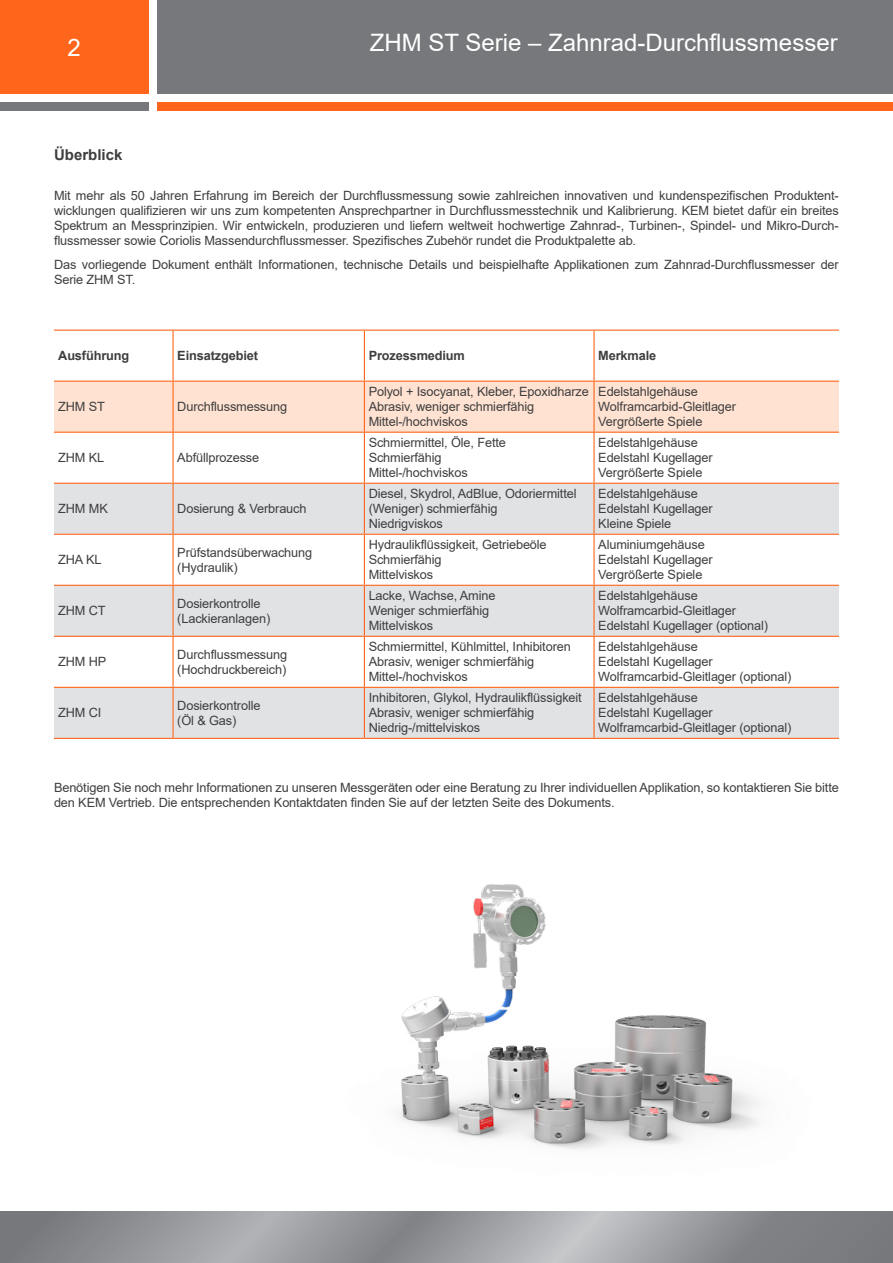
<style>
.page{position:relative;width:893px;height:1263px;background:#fff}
.page>*{position:absolute;margin:0;border:0;box-sizing:border-box;transform-origin:0 0}
.t1{font:24px "Arial";color:#fff}
.t2{font:700 15px "Arial";color:#3e3e3f}
.t3{font:12.75px/15px "Arial";letter-spacing:-.01em;color:#3e3e3f}
.t4{font:700 12.75px "Arial";letter-spacing:-.01em;color:#3e3e3f}
</style>
<div class="page">
<div style="left:0;top:0;width:149px;height:94px;background:#ff661c"></div>
<div style="left:157px;top:0;width:736px;height:94px;background:#76787b"></div>
<div style="left:0;top:102px;width:149px;height:9px;background:#76787b"></div>
<div style="left:157px;top:102px;width:736px;height:9px;background:#ff661c"></div>
<svg style="left:0;top:1212px;width:893px;height:51px;background:#95969a"></svg>
<div style="left:54px;top:382px;width:785px;height:50px;background:#ffe2d1"></div>
<svg style="left:54px;top:484px;width:785px;height:254px;fill:#e1e2e4"></svg>
<hr style="left:54px;top:330px;width:119px;height:1px;background:#ff661c">
<hr style="left:172px;top:331px;width:2px;height:50px;background:#ff661c">
<hr style="left:173px;top:330px;width:191px;height:1px;background:#ff661c">
<hr style="left:364px;top:331px;width:1px;height:50px;background:#ff661c">
<hr style="left:364px;top:330px;width:230px;height:1px;background:#ff661c">
<hr style="left:594px;top:330px;width:245px;height:1px;background:#ff661c">
<hr style="left:593px;top:331px;width:2px;height:50px;background:#ff661c">
<hr style="left:54px;top:381px;width:119px;height:1px;background:#ff661c">
<hr style="left:172px;top:382px;width:2px;height:50px;background:#ff661c">
<hr style="left:173px;top:381px;width:191px;height:1px;background:#ff661c">
<hr style="left:364px;top:382px;width:1px;height:50px;background:#ff661c">
<hr style="left:364px;top:381px;width:230px;height:1px;background:#ff661c">
<hr style="left:594px;top:381px;width:245px;height:1px;background:#ff661c">
<hr style="left:593px;top:382px;width:2px;height:50px;background:#ff661c">
<hr style="left:54px;top:432px;width:119px;height:1px;background:#ff661c">
<hr style="left:172px;top:433px;width:2px;height:50px;background:#ff661c">
<hr style="left:173px;top:432px;width:191px;height:1px;background:#ff661c">
<hr style="left:364px;top:433px;width:1px;height:50px;background:#ff661c">
<hr style="left:364px;top:432px;width:230px;height:1px;background:#ff661c">
<hr style="left:594px;top:432px;width:245px;height:1px;background:#ff661c">
<hr style="left:593px;top:433px;width:2px;height:50px;background:#ff661c">
<hr style="left:54px;top:483px;width:119px;height:1px;background:#ff661c">
<hr style="left:172px;top:484px;width:2px;height:50px;background:#ff661c">
<hr style="left:173px;top:483px;width:191px;height:1px;background:#ff661c">
<hr style="left:364px;top:484px;width:1px;height:50px;background:#ff661c">
<hr style="left:364px;top:483px;width:230px;height:1px;background:#ff661c">
<hr style="left:594px;top:483px;width:245px;height:1px;background:#ff661c">
<hr style="left:593px;top:484px;width:2px;height:50px;background:#ff661c">
<hr style="left:54px;top:534px;width:119px;height:1px;background:#ff661c">
<hr style="left:172px;top:535px;width:2px;height:50px;background:#ff661c">
<hr style="left:173px;top:534px;width:191px;height:1px;background:#ff661c">
<hr style="left:364px;top:535px;width:1px;height:50px;background:#ff661c">
<hr style="left:364px;top:534px;width:230px;height:1px;background:#ff661c">
<hr style="left:594px;top:534px;width:245px;height:1px;background:#ff661c">
<hr style="left:593px;top:535px;width:2px;height:50px;background:#ff661c">
<hr style="left:54px;top:585px;width:119px;height:1px;background:#ff661c">
<hr style="left:172px;top:586px;width:2px;height:50px;background:#ff661c">
<hr style="left:173px;top:585px;width:191px;height:1px;background:#ff661c">
<hr style="left:364px;top:586px;width:1px;height:50px;background:#ff661c">
<hr style="left:364px;top:585px;width:230px;height:1px;background:#ff661c">
<hr style="left:594px;top:585px;width:245px;height:1px;background:#ff661c">
<hr style="left:593px;top:586px;width:2px;height:50px;background:#ff661c">
<hr style="left:54px;top:636px;width:119px;height:1px;background:#ff661c">
<hr style="left:54px;top:687px;width:119px;height:1px;background:#ff661c">
<hr style="left:54px;top:738px;width:119px;height:1px;background:#ff661c">
<hr style="left:172px;top:637px;width:2px;height:50px;background:#ff661c">
<hr style="left:172px;top:688px;width:2px;height:50px;background:#ff661c">
<hr style="left:173px;top:636px;width:191px;height:1px;background:#ff661c">
<hr style="left:173px;top:687px;width:191px;height:1px;background:#ff661c">
<hr style="left:173px;top:738px;width:191px;height:1px;background:#ff661c">
<hr style="left:364px;top:637px;width:1px;height:50px;background:#ff661c">
<hr style="left:364px;top:688px;width:1px;height:50px;background:#ff661c">
<hr style="left:364px;top:636px;width:230px;height:1px;background:#ff661c">
<hr style="left:594px;top:636px;width:245px;height:1px;background:#ff661c">
<hr style="left:593px;top:637px;width:2px;height:50px;background:#ff661c">
<hr style="left:593px;top:688px;width:2px;height:50px;background:#ff661c">
<hr style="left:364px;top:687px;width:230px;height:1px;background:#ff661c">
<hr style="left:594px;top:687px;width:245px;height:1px;background:#ff661c">
<hr style="left:364px;top:738px;width:230px;height:1px;background:#ff661c">
<hr style="left:594px;top:738px;width:245px;height:1px;background:#ff661c">
<img style="left:399px;top:884px;width:360px;height:266px">
<h1 class="t1" style="left:67px;top:31px;width:15px">2</h1>
<h1 class="t1" style="left:370px;top:27px;width:469px">ZHM ST Serie – Zahnrad-Durchflussmesser</h1>
<p class="t2" style="left:54px;top:144px;width:70px">Überblick</p>
<p class="t3" style="left:54px;top:188px;width:786px;text-align:justify">Mit mehr als 50 Jahren Erfahrung im Bereich der Durchflussmessung sowie zahlreichen innovativen und kundenspezifischen Produktent&shy;wicklungen qualifizieren wir uns zum kompetenten Ansprechpartner in Durchflussmesstechnik und Kalibrierung. KEM bietet dafür ein breites Spektrum an Messprinzipien. Wir entwickeln, produzieren und liefern weltweit hochwertige Zahnrad-, Turbinen-, Spindel- und Mikro-Durch&shy;flussmesser sowie Coriolis Massendurchflussmesser. Spezifisches Zubehör rundet die Produktpalette ab.</p>
<p class="t3" style="left:54px;top:257px;width:786px">Das vorliegende Dokument enthält Informationen, technische Details und beispielhafte Applikationen zum Zahnrad-Durchflussmesser der<br>Serie ZHM ST.</p>
<p class="t4" style="left:58px;top:347px;width:73px">Ausführung</p>
<p class="t4" style="left:177px;top:347px;width:82px">Einsatzgebiet</p>
<p class="t4" style="left:369px;top:347px;width:98px">Prozessmedium</p>
<p class="t4" style="left:598px;top:347px;width:59px">Merkmale</p>
<p class="t3" style="left:58px;top:399px;width:48px">ZHM ST</p>
<p class="t3" style="left:177px;top:399px;width:111px">Durchflussmessung</p>
<p class="t3" style="left:369px;top:384px;width:222px">Polyol + Isocyanat, Kleber, Epoxidharze<br>Abrasiv, weniger schmierfähig<br>Mittel-/hochviskos</p>
<p class="t3" style="left:598px;top:384px;width:139px">Edelstahlgehäuse<br>Wolframcarbid-Gleitlager<br>Vergrößerte Spiele</p>
<p class="t3" style="left:58px;top:450px;width:48px">ZHM KL</p>
<p class="t3" style="left:177px;top:450px;width:83px">Abfüllprozesse</p>
<p class="t3" style="left:58px;top:501px;width:51px">ZHM MK</p>
<p class="t3" style="left:177px;top:501px;width:131px">Dosierung &amp; Verbrauch</p>
<p class="t3" style="left:369px;top:435px;width:139px">Schmiermittel, Öle, Fette<br>Schmierfähig<br>Mittel-/hochviskos</p>
<p class="t3" style="left:598px;top:435px;width:116px">Edelstahlgehäuse<br>Edelstahl Kugellager<br>Vergrößerte Spiele</p>
<p class="t3" style="left:369px;top:486px;width:209px">Diesel, Skydrol, AdBlue, Odoriermittel (Weniger) schmierfähig<br>Niedrigviskos</p>
<p class="t3" style="left:598px;top:486px;width:116px">Edelstahlgehäuse<br>Edelstahl Kugellager<br>Kleine Spiele</p>
<p class="t3" style="left:58px;top:552px;width:45px">ZHA KL</p>
<p class="t3" style="left:177px;top:545px;width:136px">Prüfstandsüberwachung (Hydraulik)</p>
<p class="t3" style="left:369px;top:537px;width:180px">Hydraulikflüssigkeit, Getriebeöle<br>Schmierfähig<br>Mittelviskos</p>
<p class="t3" style="left:598px;top:537px;width:116px">Aluminiumgehäuse<br>Edelstahl Kugellager<br>Vergrößerte Spiele</p>
<p class="t3" style="left:58px;top:603px;width:49px">ZHM CT</p>
<p class="t3" style="left:177px;top:596px;width:95px">Dosierkontrolle (Lackieranlagen)</p>
<p class="t3" style="left:369px;top:588px;width:128px">Lacke, Wachse, Amine<br>Weniger schmierfähig<br>Mittelviskos</p>
<p class="t3" style="left:598px;top:588px;width:171px">Edelstahlgehäuse<br>Wolframcarbid-Gleitlager<br>Edelstahl Kugellager (optional)</p>
<p class="t3" style="left:58px;top:654px;width:50px">ZHM HP</p>
<p class="t3" style="left:177px;top:647px;width:111px">Durchflussmessung (Hochdruckbereich)</p>
<p class="t3" style="left:369px;top:639px;width:204px">Schmiermittel, Kühlmittel, Inhibitoren<br>Abrasiv, weniger schmierfähig<br>Mittel-/hochviskos</p>
<p class="t3" style="left:598px;top:639px;width:195px">Edelstahlgehäuse<br>Edelstahl Kugellager<br>Wolframcarbid-Gleitlager (optional)</p>
<p class="t3" style="left:58px;top:705px;width:45px">ZHM CI</p>
<p class="t3" style="left:177px;top:698px;width:85px">Dosierkontrolle (Öl &amp; Gas)</p>
<p class="t3" style="left:369px;top:690px;width:215px">Inhibitoren, Glykol, Hydraulikflüssigkeit<br>Abrasiv, weniger schmierfähig<br>Niedrig-/mittelviskos</p>
<p class="t3" style="left:598px;top:690px;width:195px">Edelstahlgehäuse<br>Edelstahl Kugellager<br>Wolframcarbid-Gleitlager (optional)</p>
<p class="t3" style="left:54px;top:780px;width:786px">Benötigen Sie noch mehr Informationen zu unseren Messgeräten oder eine Beratung zu Ihrer individuellen Applikation, so kontaktieren Sie bitte den KEM Vertrieb. Die entsprechenden Kontaktdaten finden Sie auf der letzten Seite des Dokuments.</p>
</div>
